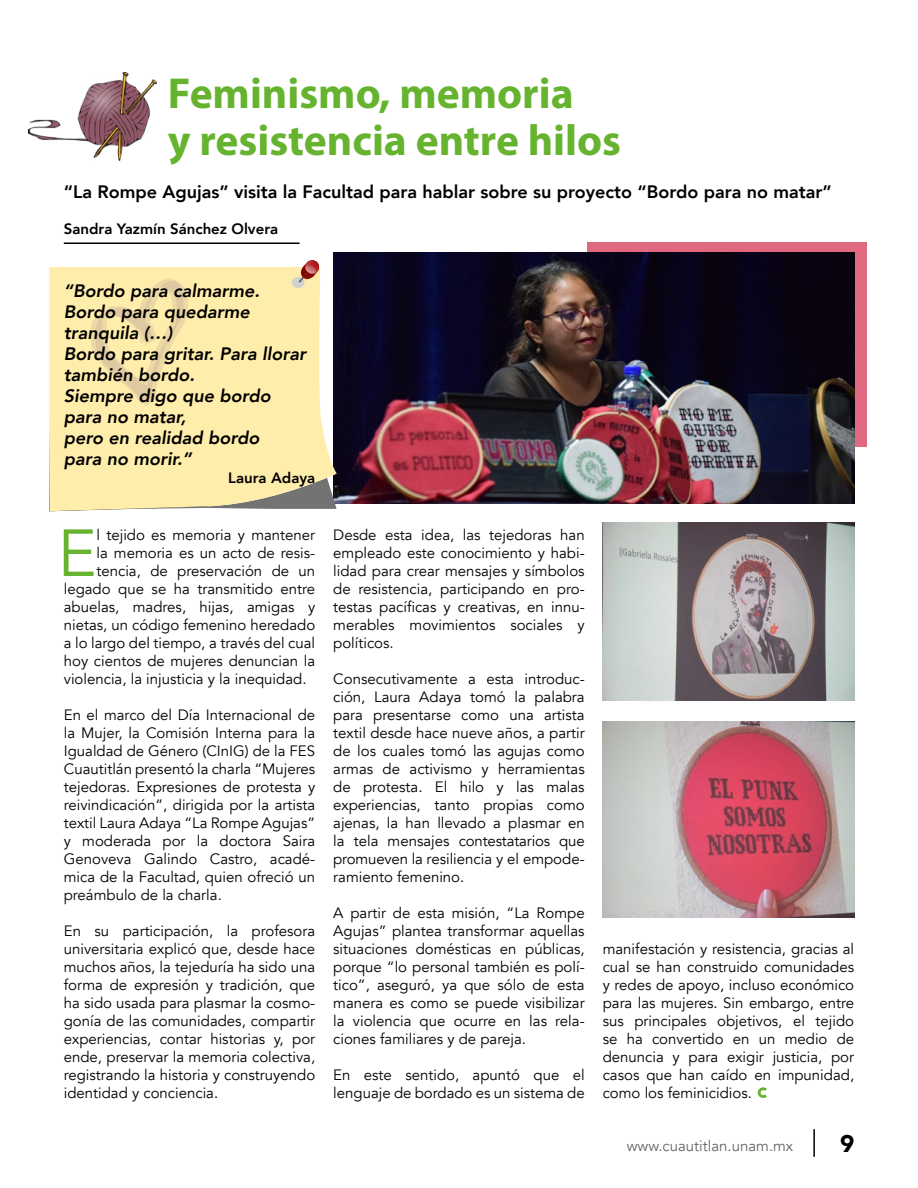
<style>
.page{position:relative;width:918px;height:1188px;background:#fff}
.page>*{position:absolute;margin:0;border:0;box-sizing:border-box;transform-origin:0 0}
.t1{font:65.85px "Avenir";color:#65b32e}
.t2{font:700 43.5px/46.5px "Myriad Pro";color:#65b32e}
.t3{font:900 24px "Avenir";color:#000}
.t4{font:italic 800 18px/21px "Avenir";color:#000}
.t5{font:800 18px "Avenir";color:#000}
.t6{font:15px/18px "Avenir";color:#000;text-align:justify}
.t7{font:800 15px "Avenir";color:#000}
.t8{font:15px "Avenir";color:#666}
</style>
<div class="page">
<div style="left:587px;top:242px;width:280px;height:204px;background:#e1697f"></div>
<img style="left:333px;top:252px;width:521px;height:252px">
<svg style="left:49px;top:267px;width:288px;height:244px;background:#f6e6ab"></svg>
<svg style="left:91px;top:278px;width:97px;height:128px;background:#f5e2a8"></svg>
<img style="left:603px;top:721px;width:251px;height:197px">
<img style="left:603px;top:522px;width:251px;height:178px">
<hr style="left:64px;top:243px;width:236px;height:1px;background:#000">
<svg style="left:758px;top:1087px;width:9px;height:11px"></svg>
<svg style="left:292px;top:260px;width:27px;height:28px"></svg>
<img style="left:28px;top:72px;width:129px;height:89px">
<hr style="left:813px;top:1129px;width:2px;height:28px;background:#000">
<h2 class="t2" style="left:168px;top:69px;width:455px">Feminismo, memoria<br>y resistencia entre hilos</h2>
<p class="t5" style="left:64px;top:178px;width:769px">“La Rompe Agujas” visita la Facultad para hablar sobre su proyecto “Bordo para no matar”</p>
<p class="t7" style="left:64px;top:217px;width:216px">Sandra Yazmín Sánchez Olvera</p>
<p class="t4" style="left:64px;top:281px;width:244px">“Bordo para calmarme.<br>Bordo para quedarme tranquila (…)<br>Bordo para gritar. Para llorar también bordo.<br>Siempre digo que bordo para no matar,<br>pero en realidad bordo<br>para no morir.”</p>
<p class="t7" style="left:228px;top:466px;width:88px">Laura Adaya</p>
<h1 class="t1" style="left:57px;top:514px;width:41px">E</h1>
<p class="t6" style="left:97px;top:526px;width:220px">l tejido es memoria y mantener</p>
<p class="t6" style="left:97px;top:544px;width:220px">la memoria es un acto de resis-</p>
<p class="t6" style="left:97px;top:562px;width:220px">tencia, de preservación de un</p>
<p class="t6" style="left:64px;top:580px;width:253px">legado que se ha transmitido entre</p>
<p class="t6" style="left:64px;top:598px;width:253px">abuelas, madres, hijas, amigas y</p>
<p class="t6" style="left:64px;top:616px;width:253px">nietas, un código femenino heredado</p>
<p class="t6" style="left:64px;top:634px;width:253px">a lo largo del tiempo, a través del cual</p>
<p class="t6" style="left:64px;top:652px;width:253px">hoy cientos de mujeres denuncian la</p>
<p class="t6" style="left:64px;top:670px;width:244px">violencia, la injusticia y la inequidad.</p>
<p class="t6" style="left:64px;top:706px;width:253px">En el marco del Día Internacional de la Mujer, la Comisión Interna para la Igualdad de Género (CInIG) de la FES Cuautitlán presentó la charla “Mujeres tejedoras. Expresiones de protesta y reivindicación”, dirigida por la artista textil Laura Adaya “La Rompe Agujas” y moderada por la doctora Saira Genoveva Galindo Castro, acadé&shy;mica de la Facultad, quien ofreció un preámbulo de la charla.</p>
<p class="t6" style="left:64px;top:922px;width:253px">En su participación, la profesora universitaria explicó que, desde hace muchos años, la tejeduría ha sido una forma de expresión y tradición, que ha sido usada para plasmar la cosmo&shy;gonía de las comunidades, compartir experiencias, contar historias y, por ende, preservar la memoria colectiva, registrando la historia y construyendo identidad y conciencia.</p>
<p class="t6" style="left:333px;top:526px;width:253px">Desde esta idea, las tejedoras han empleado este conocimiento y habi&shy;lidad para crear mensajes y símbolos de resistencia, participando en pro&shy;testas pacíficas y creativas, en innu&shy;merables movimientos sociales y políticos.</p>
<p class="t6" style="left:333px;top:670px;width:253px">Consecutivamente a esta introduc&shy;ción, Laura Adaya tomó la palabra para presentarse como una artista textil desde hace nueve años, a partir de los cuales tomó las agujas como armas de activismo y herramientas de protesta. El hilo y las malas experiencias, tanto propias como ajenas, la han llevado a plasmar en la tela mensajes contestatarios que promueven la resiliencia y el empode&shy;ramiento femenino.</p>
<p class="t6" style="left:333px;top:904px;width:253px">A partir de esta misión, “La Rompe Agujas” plantea transformar aquellas situaciones domésticas en públicas, porque “lo personal también es polí&shy;tico”, aseguró, ya que sólo de esta manera es como se puede visibilizar la violencia que ocurre en las rela&shy;ciones familiares y de pareja.</p>
<p class="t6" style="left:333px;top:1066px;width:253px">En este sentido, apuntó que el lenguaje de bordado es un sistema de</p>
<p class="t6" style="left:603px;top:940px;width:253px">manifestación y resistencia, gracias al cual se han construido comunidades y redes de apoyo, incluso económico para las mujeres. Sin embargo, entre sus principales objetivos, el tejido se ha convertido en un medio de denuncia y para exigir justicia, por casos que han caído en impunidad, como los feminicidios.</p>
<p class="t8" style="left:627px;top:1136px;width:168px">www.cuautitlan.unam.mx</p>
<h3 class="t3" style="left:840px;top:1123px;width:16px">9</h3>
</div>
